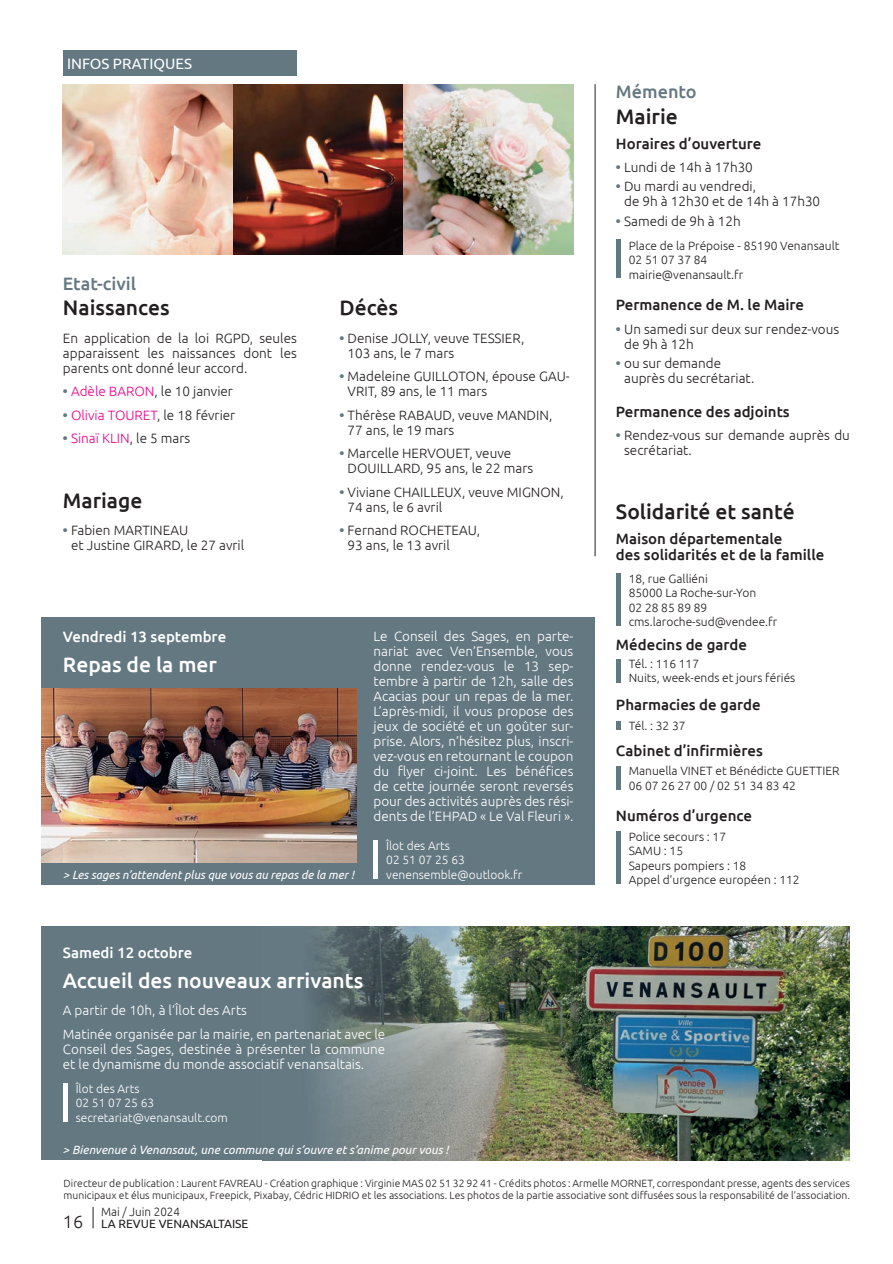
<style>
.page{position:relative;width:893px;height:1264px;background:#fff}
.page>*{position:absolute;margin:0;border:0;box-sizing:border-box;transform-origin:0 0}
.t1{font:500 21px "Ubuntu";color:#231f20}
.t2{font:500 21px "Ubuntu";color:#fff}
.t3{font:500 18px "Ubuntu";color:#647882}
.t4{font:500 15px/16.5px "Ubuntu";color:#231f20}
.t5{font:500 15px "Ubuntu";color:#fff}
.t6{font:15px "Ubuntu";color:#fff}
.t7{font:300 13.5px/15px "Ubuntu";color:#231f20}
.t8{font:300 13.5px/15px "Ubuntu";color:#fff}
.t9{font:300 13.5px "Ubuntu";color:#ed028c}
.t10{font:300 12px/14.4px "Ubuntu";color:#231f20}
.t11{font:italic 12px "Ubuntu";color:#fff}
.t12{font:300 12px/14.4px "Ubuntu";color:#fff}
.t13{font:12px/12.8px "Ubuntu";color:#231f20}
.t14{font:300 10.5px/12px "Ubuntu";color:#231f20}
.s1{font-weight:700;color:#647882}
.s2{color:#ed028c}
.s3{color:#231f20}
.s4{font-weight:300}
.s5{font-weight:300;font-size:18px}
</style>
<div class="page">
<svg style="left:93px;top:1207px;width:1px;height:21px"></svg>
<img style="left:63px;top:84px;width:340px;height:170px">
<img style="left:403px;top:84px;width:170px;height:170px">
<div style="left:42px;top:926px;width:807px;height:234px;background:#647882"></div>
<img style="left:312px;top:926px;width:537px;height:234px">
<div style="left:42px;top:617px;width:552px;height:268px;background:#647882"></div>
<img style="left:42px;top:688px;width:314px;height:175px">
<div style="left:373px;top:840px;width:5px;height:39px;background:#fff"></div>
<hr style="left:63px;top:1083px;width:4px;height:39px;background:#fff">
<div style="left:63px;top:50px;width:234px;height:26px;background:#647882"></div>
<hr style="left:616px;top:239px;width:4px;height:39px;background:#647882">
<hr style="left:616px;top:573px;width:4px;height:52px;background:#647882">
<hr style="left:616px;top:658px;width:4px;height:24px;background:#647882">
<svg style="left:616px;top:721px;width:4px;height:8px"></svg>
<hr style="left:616px;top:766px;width:4px;height:23px;background:#647882">
<hr style="left:616px;top:832px;width:4px;height:52px;background:#647882">
<hr style="left:594px;top:84px;width:1px;height:472px;background:#231f20">
<p class="t6" style="left:67px;top:54px;width:126px">INFOS PRATIQUES</p>
<h2 class="t3" style="left:63px;top:272px;width:75px">Etat-civil</h2>
<h1 class="t1" style="left:63px;top:294px;width:108px">Naissances</h1>
<p class="t7" style="left:63px;top:330px;width:235px;text-align:justify">En application de la loi RGPD, seules apparaissent les naissances dont les parents ont donné leur accord.</p>
<p class="t7" style="left:63px;top:384px;width:172px"><span class="s1">•</span> <span class="s2">Adèle BARON</span>, le 10 janvier</p>
<p class="t9" style="left:63px;top:407px;width:174px"><span class="s1">•</span> Olivia TOURET<span class="s3">, le 18 février</span></p>
<p class="t9" style="left:63px;top:430px;width:129px"><span class="s1">•</span> Sinaï KLIN<span class="s3">, le 5 mars</span></p>
<h1 class="t1" style="left:63px;top:487px;width:81px">Mariage</h1>
<p class="t7" style="left:71px;top:523px;width:175px;text-indent:-8px"><span class="s1">•</span> Fabien MARTINEAU<br>et Justine GIRARD, le 27 avril</p>
<h1 class="t1" style="left:339px;top:294px;width:60px">Décès</h1>
<p class="t7" style="left:347px;top:330px;width:178px;text-indent:-8px"><span class="s1">•</span> Denise JOLLY, veuve TESSIER,<br>103 ans, le 7 mars</p>
<p class="t7" style="left:347px;top:369px;width:223px;text-indent:-8px"><span class="s1">•</span> Madeleine GUILLOTON, épouse GAU-<br>VRIT, 89 ans, le 11 mars</p>
<p class="t7" style="left:347px;top:407px;width:206px;text-indent:-8px"><span class="s1">•</span> Thérèse RABAUD, veuve MANDIN,<br>77 ans, le 19 mars</p>
<p class="t7" style="left:347px;top:446px;width:187px;text-indent:-8px"><span class="s1">•</span> Marcelle HERVOUET, veuve<br>DOUILLARD, 95 ans, le 22 mars</p>
<p class="t7" style="left:347px;top:484px;width:218px;text-indent:-8px"><span class="s1">•</span> Viviane CHAILLEUX, veuve MIGNON,<br>74 ans, le 6 avril</p>
<p class="t7" style="left:347px;top:523px;width:134px;text-indent:-8px"><span class="s1">•</span> Fernand ROCHETEAU,<br>93 ans, le 13 avril</p>
<p class="t5" style="left:63px;top:627px;width:165px">Vendredi 13 septembre</p>
<h1 class="t2" style="left:63px;top:651px;width:156px">Repas de la mer</h1>
<p class="t11" style="left:63px;top:867px;width:292px">&gt; Les sages n’attendent plus que vous au repas de la mer !</p>
<p class="t8" style="left:373px;top:628px;width:201px;text-align:justify">Le Conseil des Sages, en parte&shy;nariat avec Ven’Ensemble, vous donne rendez-vous le 13 sep&shy;tembre à partir de 12h, salle des Acacias pour un repas de la mer.<br>L’après-midi, il vous propose des jeux de société et un goûter sur&shy;prise. Alors, n’hésitez plus, inscri&shy;vez-vous en retournant le coupon du flyer ci-joint. Les bénéfices de cette journée seront reversés pour des activités auprès des rési&shy;dents de l’EHPAD « Le Val Fleuri ».</p>
<p class="t12" style="left:386px;top:838px;width:137px">Îlot des Arts<br>02 51 07 25 63 venensemble@outlook.fr</p>
<p class="t5" style="left:63px;top:943px;width:131px">Samedi 12 octobre</p>
<h1 class="t2" style="left:63px;top:967px;width:302px">Accueil des nouveaux arrivants</h1>
<p class="t8" style="left:63px;top:998px;width:324px;line-height:23.5px">A partir de 10h, à l’Îlot des Arts<br>Matinée organisée par la mairie, en partenariat avec le</p>
<p class="t8" style="left:63px;top:1041px;width:324px">Conseil des Sages, destinée à présenter la commune et le dynamisme du monde associatif venansaltais.</p>
<p class="t12" style="left:76px;top:1081px;width:154px">Îlot des Arts<br>02 51 07 25 63 secretariat@venansault.com</p>
<p class="t11" style="left:63px;top:1142px;width:387px">&gt; Bienvenue à Venansaut, une commune qui s’ouvre et s’anime pour vous !</p>
<h2 class="t3" style="left:616px;top:80px;width:82px">Mémento</h2>
<h1 class="t1" style="left:616px;top:103px;width:63px">Mairie</h1>
<p class="t4" style="left:616px;top:134px;width:147px">Horaires d’ouverture</p>
<p class="t7" style="left:616px;top:159px;width:138px"><span class="s1">•</span> Lundi de 14h à 17h30</p>
<p class="t7" style="left:624px;top:179px;width:198px;text-indent:-8px"><span class="s1">•</span> Du mardi au vendredi,<br>de 9h à 12h30 et de 14h à 17h30</p>
<p class="t7" style="left:616px;top:213px;width:126px"><span class="s1">•</span> Samedi de 9h à 12h</p>
<p class="t10" style="left:628px;top:238px;width:212px">Place de la Prépoise - 85190 Venansault<br>02 51 07 37 84<br>mairie@venansault.fr</p>
<p class="t4" style="left:616px;top:296px;width:190px">Permanence de M. le Maire</p>
<p class="t7" style="left:624px;top:321px;width:216px;text-indent:-8px"><span class="s1">•</span> Un samedi sur deux sur rendez-vous de 9h à 12h</p>
<p class="t7" style="left:624px;top:355px;width:132px;text-indent:-8px"><span class="s1">•</span> ou sur demande auprès du secrétariat.</p>
<p class="t4" style="left:616px;top:402px;width:175px">Permanence des adjoints</p>
<p class="t7" style="left:624px;top:427px;width:227px;text-indent:-8px"><span class="s1">•</span> Rendez-vous sur demande auprès du secrétariat.</p>
<h1 class="t1" style="left:616px;top:498px;width:180px">Solidarité et santé</h1>
<p class="t4" style="left:616px;top:530px;width:210px">Maison départementale<br>des solidarités et de la famille</p>
<p class="t10" style="left:628px;top:571px;width:150px">18, rue Galliéni<br>85000 La Roche-sur-Yon<br>02 28 85 89 89 cms.laroche-sud@vendee.fr</p>
<p class="t4" style="left:616px;top:636px;width:133px">Médecins de garde</p>
<p class="t10" style="left:628px;top:656px;width:168px">Tél. : 116 117<br>Nuits, week-ends et jours fériés</p>
<p class="t4" style="left:616px;top:696px;width:146px">Pharmacies de garde</p>
<p class="t10" style="left:628px;top:718px;width:58px">Tél. : 32 37</p>
<p class="t4" style="left:616px;top:741px;width:148px">Cabinet d’infirmières</p>
<p class="t10" style="left:628px;top:763px;width:212px">Manuella VINET et Bénédicte GUETTIER<br>06 07 26 27 00 / 02 51 34 83 42</p>
<p class="t4" style="left:616px;top:807px;width:138px">Numéros d’urgence</p>
<p class="t10" style="left:628px;top:829px;width:172px">Police secours : 17<br>SAMU : 15<br>Sapeurs pompiers : 18<br>Appel d’urgence européen : 112</p>
<p class="t14" style="left:64px;top:1176px;width:787px">Directeur de publication : Laurent FAVREAU - Création graphique : Virginie MAS 02 51 32 92 41 - Crédits photos : Armelle MORNET, correspondant presse, agents des services municipaux et élus municipaux, Freepick, Pixabay, Cédric HIDRIO et les associations. Les photos de la partie associative sont diffusées sous la responsabilité de l’association.</p>
<p class="t13" style="left:63px;top:1204px;width:187px;text-indent:38px"><span class="s4">Mai / Juin 2024<br></span><span class="s5">16</span> LA REVUE VENANSALTAISE</p>
</div>
